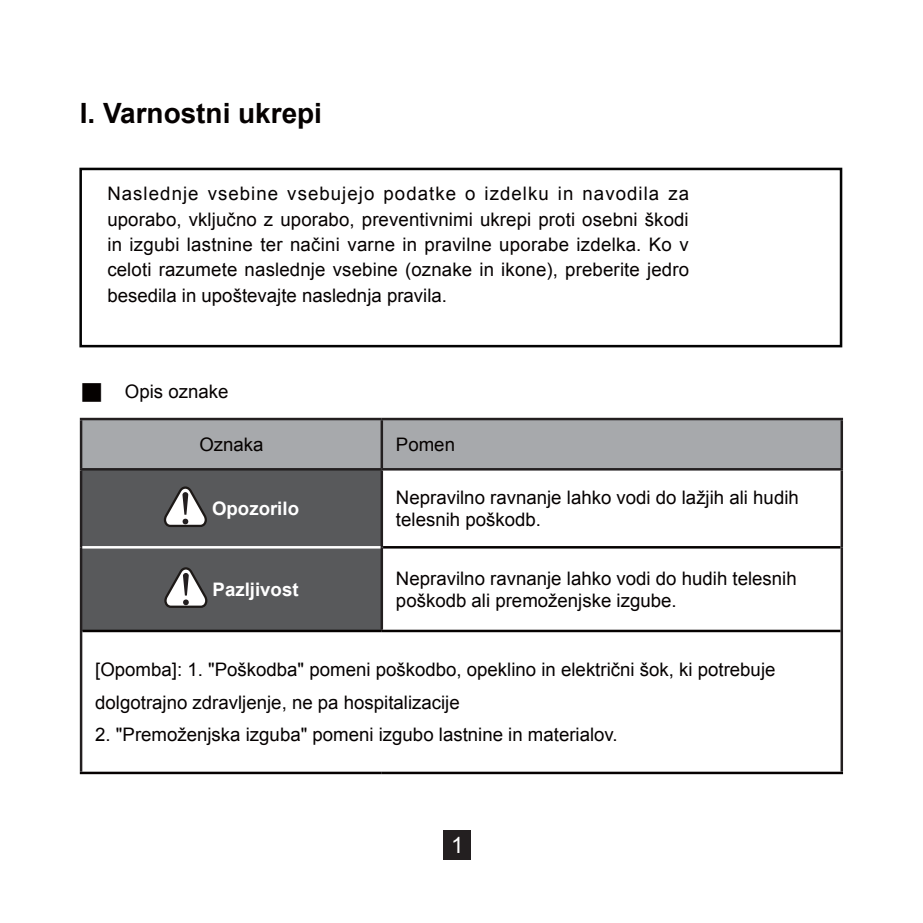
<style>
.page{position:relative;width:923px;height:923px;background:#fff}
.page>*{position:absolute;margin:0;border:0;box-sizing:border-box;transform-origin:0 0}
.t1{font:700 28px "Arial";color:#050100}
.t2{font:22.5px "Arial";color:#fff}
.t3{font:18.5px/25.5px "Arial";color:#050100}
.t4{font:700 18.5px "Arial";color:#fff}
</style>
<div class="page">
<div style="left:442px;top:830px;width:28px;height:30px;background:#231f20"></div>
<div style="left:79px;top:168px;width:763px;height:179px;background:#fff;border:3px solid #030303"></div>
<div style="left:82px;top:420px;width:758px;height:48px;background:#a7a9ac"></div>
<div style="left:82px;top:470px;width:298px;height:159px;background:#58595b"></div>
<hr style="left:383px;top:546px;width:457px;height:2px;background:#050100">
<hr style="left:82px;top:629px;width:300px;height:3px;background:#050100">
<hr style="left:382px;top:629px;width:458px;height:3px;background:#050100">
<hr style="left:80px;top:771px;width:302px;height:3px;background:#050100">
<hr style="left:382px;top:771px;width:461px;height:3px;background:#050100">
<hr style="left:80px;top:418px;width:302px;height:2px;background:#231f20">
<hr style="left:80px;top:420px;width:2px;height:48px;background:#231f20">
<hr style="left:382px;top:418px;width:461px;height:2px;background:#231f20">
<hr style="left:380px;top:420px;width:3px;height:48px;background:#231f20">
<hr style="left:840px;top:420px;width:3px;height:48px;background:#231f20">
<hr style="left:80px;top:470px;width:2px;height:77px;background:#231f20">
<hr style="left:380px;top:470px;width:3px;height:77px;background:#231f20">
<hr style="left:840px;top:470px;width:3px;height:77px;background:#231f20">
<hr style="left:80px;top:547px;width:2px;height:84px;background:#231f20">
<hr style="left:80px;top:631px;width:2px;height:140px;background:#231f20">
<hr style="left:380px;top:547px;width:3px;height:82px;background:#231f20">
<hr style="left:840px;top:547px;width:3px;height:84px;background:#231f20">
<hr style="left:840px;top:631px;width:3px;height:140px;background:#231f20">
<hr style="left:82px;top:546px;width:298px;height:2px;background:#fff">
<hr style="left:80px;top:468px;width:302px;height:2px;background:#231f20">
<hr style="left:382px;top:468px;width:461px;height:2px;background:#231f20">
<svg style="left:162px;top:485px;width:46px;height:43px"></svg>
<svg style="left:163px;top:566px;width:45px;height:43px"></svg>
<h1 class="t1" style="left:80px;top:94px;width:244px">I. Varnostni ukrepi</h1>
<p class="t3" style="left:107px;top:181px;width:583px;text-align:justify">Naslednje vsebine vsebujejo podatke o izdelku in navodila za uporabo, vključno z uporabo, preventivnimi ukrepi proti osebni škodi in izgubi lastnine ter načini varne in pravilne uporabe izdelka. Ko v celoti razumete naslednje vsebine (oznake in ikone), preberite jedro besedila in upoštevajte naslednja pravila.</p>
<p class="t3" style="left:125px;top:379px;width:105px">Opis oznake</p>
<p class="t3" style="left:199px;top:432px;width:66px">Oznaka</p>
<p class="t3" style="left:396px;top:432px;width:61px">Pomen</p>
<p class="t4" style="left:212px;top:496px;width:88px">Opozorilo</p>
<p class="t3" style="left:396px;top:486px;width:404px;line-height:22.2px">Nepravilno ravnanje lahko vodi do lažjih ali hudih telesnih poškodb.</p>
<p class="t4" style="left:213px;top:577px;width:87px">Pazljivost</p>
<p class="t3" style="left:396px;top:567px;width:402px;line-height:22.2px">Nepravilno ravnanje lahko vodi do hudih telesnih poškodb ali premoženjske izgube.</p>
<p class="t3" style="left:95px;top:653px;width:681px;line-height:32.5px">[Opomba]: 1. "Poškodba" pomeni poškodbo, opeklino in električni šok, ki potrebuje dolgotrajno zdravljenje, ne pa hospitalizacije</p>
<p class="t3" style="left:95px;top:722px;width:524px">2. "Premoženjska izguba" pomeni izgubo lastnine in materialov.</p>
<p class="t2" style="left:451px;top:830px;width:14px">1</p>
</div>
